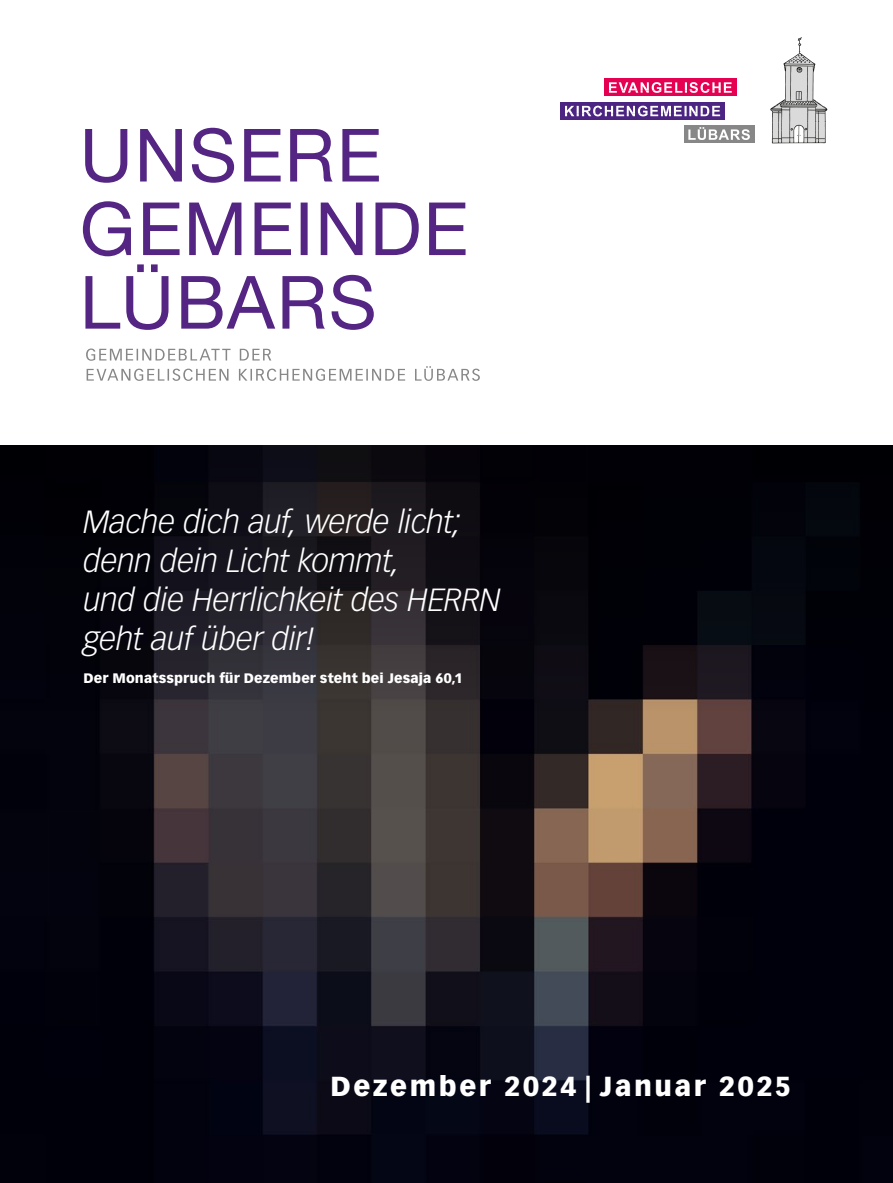
<style>
.page{position:relative;width:893px;height:1183px;background:#fff}
.page>*{position:absolute;margin:0;border:0;box-sizing:border-box;transform-origin:0 0}
.t1{font:italic 300 31.5px/39px "Vectora LH";letter-spacing:-.01em;color:#fff}
.t2{font:900 27px "Vectora LH";letter-spacing:.095em;color:#fff}
.t3{font:900 13.5px "Vectora LH";letter-spacing:.01em;color:#fff}
</style>
<div class="page">
<img style="left:0;top:714px;width:893px;height:468px">
<svg style="left:0;top:445px;width:893px;height:269px;background:#0e0d14"></svg>
<div style="left:604px;top:78px;width:133px;height:18px;background:#e50051"></div>
<svg style="left:560px;top:102px;width:165px;height:18px"></svg>
<div style="left:684px;top:125px;width:70px;height:18px;background:#878787"></div>
<svg style="left:688px;top:127px;width:62px;height:13px"></svg>
<svg style="left:609px;top:82px;width:123px;height:11px"></svg>
<svg style="left:565px;top:106px;width:155px;height:10px"></svg>
<svg style="left:770px;top:37px;width:57px;height:106px"></svg>
<svg style="left:85px;top:128px;width:294px;height:55px"></svg>
<svg style="left:83px;top:201px;width:383px;height:55px"></svg>
<svg style="left:85px;top:264px;width:289px;height:66px"></svg>
<svg style="left:86px;top:348px;width:185px;height:12px"></svg>
<svg style="left:87px;top:366px;width:393px;height:15px"></svg>
<p class="t1" style="left:83px;top:502px;width:419px">Mache dich auf, werde licht; denn dein Licht kommt,<br>und die Herrlichkeit des HERRN geht auf über dir!</p>
<p class="t3" style="left:83px;top:670px;width:380px">Der Monatsspruch für Dezember steht bei Jesaja 60,1</p>
<p class="t2" style="left:330px;top:1069px;width:462px">Dezember 2024 | Januar 2025</p>
</div>
